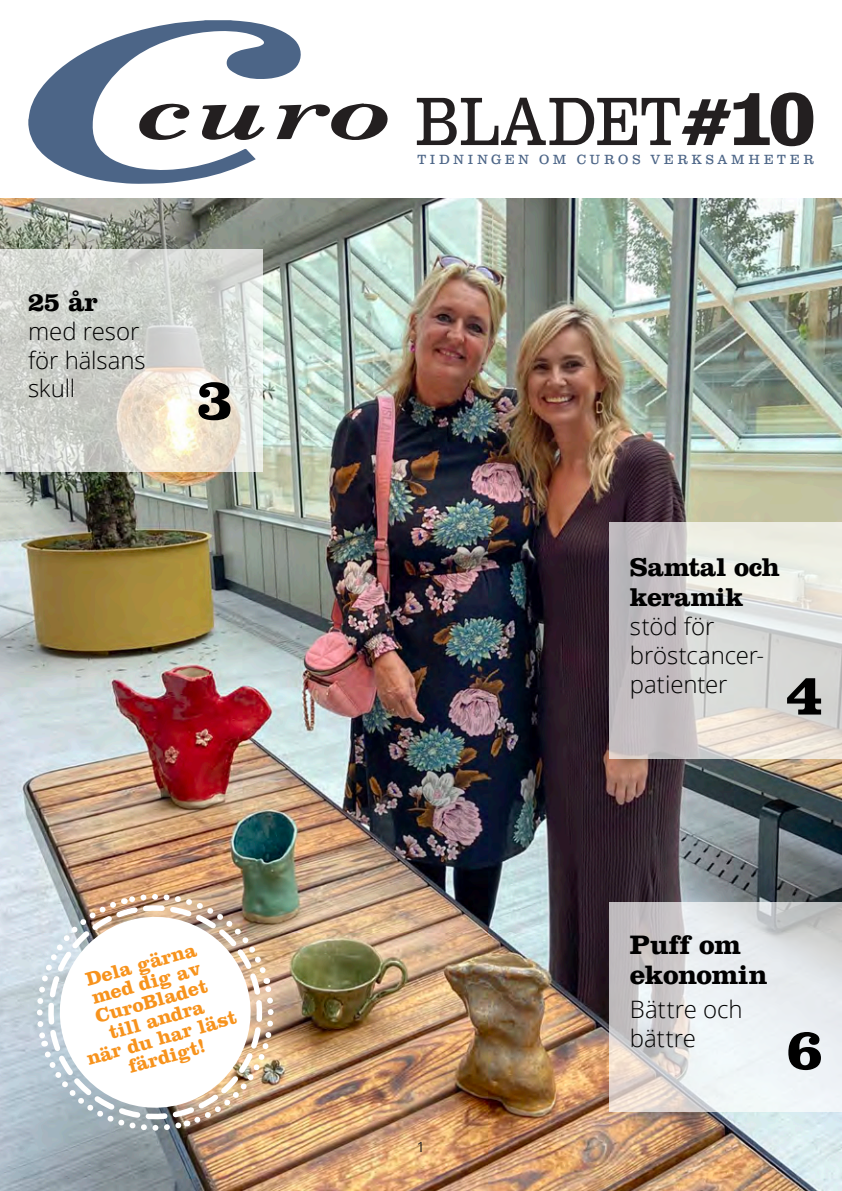
<style>
.page{position:relative;width:842px;height:1191px;background:#fff}
.page>*{position:absolute;margin:0;border:0;box-sizing:border-box;transform-origin:0 0}
.t1{font:68px "Clarendon Text Pro";letter-spacing:.01em;color:#231f20;scale:.9 1}
.t2{font:700 60px "Clarendon";color:#000}
.Puffrubrik_omslag{font:700 28px/30px "Clarendon";letter-spacing:-.015em;color:#000}
.Puffrubrik_omslag-2{font:700 27px/30px "Clarendon";letter-spacing:-.02em;color:#000}
.Puff_text_omslag{font:300 24px/28.8px "Open Sans";letter-spacing:-.005em;color:#000}
.t3{font:700 20px/19px "Clarendon";color:#f7931d;text-align:center}
.t4{font:14px "Open Sans";color:#231f20}
.Rubrik_3_liten_fet_v{font:13.2px "Clarendon Text Pro";letter-spacing:.285em;color:#4c6587}
.s1{font-weight:700;font-size:66px}
.s2{font-weight:700;font-size:74.6px}
</style>
<div class="page">
<svg style="left:303px;top:103px;width:85px;height:37px"></svg>
<svg style="left:28px;top:20px;width:275px;height:164px"></svg>
<img style="left:0;top:198px;width:842px;height:993px">
<svg style="left:609px;top:901px;width:233px;height:210px"></svg>
<svg style="left:609px;top:522px;width:233px;height:237px;background:#d7d5d2"></svg>
<svg style="left:0;top:249px;width:262px;height:223px;background:#d7d7d0"></svg>
<img style="left:30px;top:887px;width:251px;height:250px">
<p class="Puffrubrik_omslag-2" style="left:28px;top:286px;width:72px">25 år</p>
<p class="Puff_text_omslag" style="left:28px;top:316px;width:113px">med resor</p>
<p class="Puff_text_omslag" style="left:28px;top:345px;width:119px">för hälsans</p>
<p class="Puff_text_omslag" style="left:28px;top:373px;width:49px">skull</p>
<p class="t2" style="left:197px;top:363px;width:38px">3</p>
<p class="t3" style="left:64px;top:976px;width:156px;rotate:-16deg">Dela gärna med dig av<br>CuroBladet<br>till andra<br>när du har läst färdigt!</p>
<p class="t1" style="left:414px;top:80px;width:449px">BLADET<span class="s1">#</span><span class="s2">10</span></p>
<p class="Rubrik_3_liten_fet_v" style="left:417px;top:152px;width:398px">TIDNINGEN OM CUROS VERKSAMHETER</p>
<p class="Puffrubrik_omslag-2" style="left:630px;top:551px;width:151px">Samtal och keramik</p>
<p class="Puff_text_omslag" style="left:630px;top:611px;width:136px">stöd för bröstcancer&shy;patienter</p>
<p class="t2" style="left:786px;top:658px;width:38px">4</p>
<p class="t4" style="left:417px;top:1137px;width:10px">1</p>
<p class="Puffrubrik_omslag" style="left:630px;top:929px;width:139px">Puff om ekonomin</p>
<p class="Puff_text_omslag" style="left:630px;top:994px;width:114px">Bättre och bättre</p>
<p class="t2" style="left:786px;top:1012px;width:38px">6</p>
</div>
